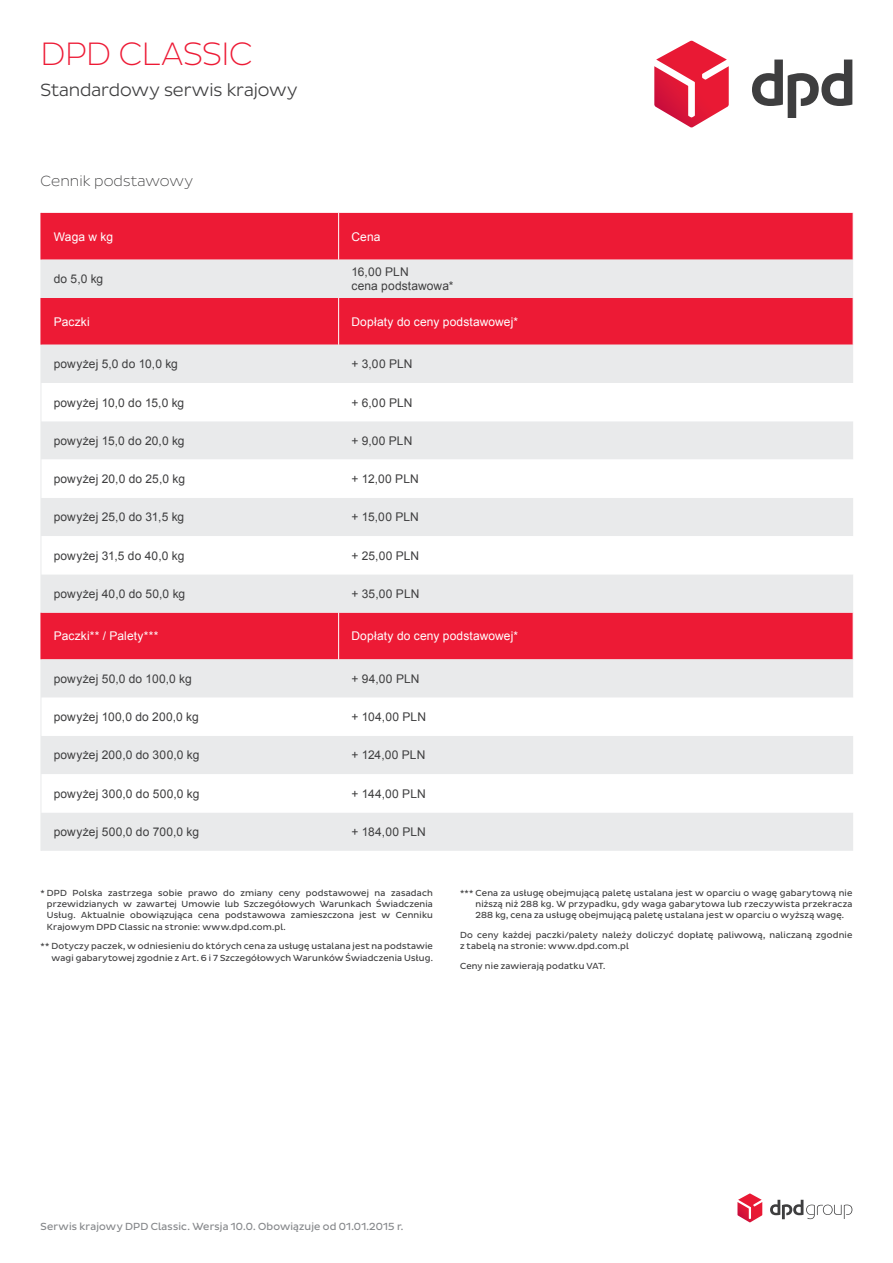
<style>
.page{position:relative;width:893px;height:1263px;background:#fff}
.page>*{position:absolute;margin:0;border:0;box-sizing:border-box;transform-origin:0 0}
.t1{font:300 33px "Pluto Sans DPD Extra";letter-spacing:-.015em;color:#ed1a35}
.Subhed{font:18px "Pluto Sans DPD Light";letter-spacing:-.005em;color:#3e3e3f}
.t2{font:300 15px "Pluto Sans DPD Extra";color:#3e3e3f}
.t3{font:12px "Arial";letter-spacing:.01em;color:#3e3e3f}
.t4{font:12px "Arial";letter-spacing:.01em;color:#fff}
.t5{font:10.5px "Pluto Sans DPD Regular";letter-spacing:.015em;color:#86888b}
.PRZYPISY{font:9px/11.2px "Pluto Sans DPD Regular";letter-spacing:.02em;color:#3e3e3f;text-align:justify}
</style>
<div class="page">
<svg style="left:752px;top:60px;width:100px;height:58px"></svg>
<svg style="left:654px;top:41px;width:75px;height:86px"></svg>
<svg style="left:770px;top:1200px;width:82px;height:19px"></svg>
<svg style="left:737px;top:1193px;width:25px;height:29px"></svg>
<div style="left:42px;top:213px;width:811px;height:47px;background:#ed1a35"></div>
<svg style="left:42px;top:260px;width:811px;height:591px;background:#eaaeb6"></svg>
<svg style="left:42px;top:383px;width:811px;height:429px"></svg>
<hr style="left:338px;top:213px;width:1px;height:47px;background:#fff">
<hr style="left:338px;top:298px;width:1px;height:47px;background:#fff">
<hr style="left:338px;top:613px;width:1px;height:46px;background:#fff">
<hr style="left:41px;top:213px;width:1px;height:47px;background:#ed1a35">
<hr style="left:41px;top:298px;width:1px;height:47px;background:#ed1a35">
<hr style="left:41px;top:613px;width:1px;height:46px;background:#ed1a35">
<hr style="left:41px;top:260px;width:1px;height:38px;background:#e9eaeb">
<hr style="left:41px;top:345px;width:1px;height:38px;background:#e9eaeb">
<hr style="left:41px;top:659px;width:1px;height:39px;background:#e9eaeb">
<hr style="left:41px;top:383px;width:1px;height:38px;background:#e9eaeb">
<hr style="left:41px;top:698px;width:1px;height:38px;background:#e9eaeb">
<hr style="left:41px;top:421px;width:1px;height:38px;background:#e9eaeb">
<hr style="left:41px;top:736px;width:1px;height:38px;background:#e9eaeb">
<hr style="left:41px;top:459px;width:1px;height:39px;background:#e9eaeb">
<hr style="left:41px;top:774px;width:1px;height:38px;background:#e9eaeb">
<hr style="left:41px;top:498px;width:1px;height:38px;background:#e9eaeb">
<hr style="left:41px;top:812px;width:1px;height:39px;background:#e9eaeb">
<hr style="left:41px;top:536px;width:1px;height:38px;background:#e9eaeb">
<hr style="left:41px;top:574px;width:1px;height:39px;background:#e9eaeb">
<h1 class="t1" style="left:41px;top:35px;width:213px">DPD CLASSIC</h1>
<p class="Subhed" style="left:41px;top:79px;width:258px">Standardowy serwis krajowy</p>
<p class="t2" style="left:41px;top:173px;width:154px">Cennik podstawowy</p>
<p class="t4" style="left:54px;top:229px;width:61px">Waga w kg</p>
<p class="t4" style="left:351px;top:229px;width:31px">Cena</p>
<p class="t3" style="left:54px;top:271px;width:51px">do 5,0 kg</p>
<p class="t3" style="left:351px;top:264px;width:59px">16,00 PLN</p>
<p class="t3" style="left:351px;top:278px;width:104px">cena podstawowa*</p>
<p class="t4" style="left:54px;top:314px;width:37px">Paczki</p>
<p class="t4" style="left:351px;top:314px;width:168px">Dopłaty do ceny podstawowej*</p>
<p class="t3" style="left:54px;top:356px;width:126px">powyżej 5,0 do 10,0 kg</p>
<p class="t3" style="left:351px;top:356px;width:63px">+ 3,00 PLN</p>
<p class="t3" style="left:54px;top:394px;width:132px">powyżej 10,0 do 15,0 kg</p>
<p class="t3" style="left:351px;top:394px;width:63px">+ 6,00 PLN</p>
<p class="t3" style="left:54px;top:433px;width:132px">powyżej 15,0 do 20,0 kg</p>
<p class="t3" style="left:351px;top:433px;width:63px">+ 9,00 PLN</p>
<p class="t3" style="left:54px;top:471px;width:133px">powyżej 20,0 do 25,0 kg</p>
<p class="t3" style="left:351px;top:471px;width:69px">+ 12,00 PLN</p>
<p class="t3" style="left:54px;top:509px;width:132px">powyżej 25,0 do 31,5 kg</p>
<p class="t3" style="left:351px;top:509px;width:69px">+ 15,00 PLN</p>
<p class="t3" style="left:54px;top:547px;width:132px">powyżej 31,5 do 40,0 kg</p>
<p class="t3" style="left:351px;top:547px;width:69px">+ 25,00 PLN</p>
<p class="t3" style="left:54px;top:586px;width:133px">powyżej 40,0 do 50,0 kg</p>
<p class="t3" style="left:351px;top:586px;width:70px">+ 35,00 PLN</p>
<p class="t4" style="left:54px;top:628px;width:106px">Paczki** / Palety***</p>
<p class="t4" style="left:351px;top:628px;width:168px">Dopłaty do ceny podstawowej*</p>
<p class="t3" style="left:54px;top:671px;width:140px">powyżej 50,0 do 100,0 kg</p>
<p class="t3" style="left:351px;top:671px;width:70px">+ 94,00 PLN</p>
<p class="t3" style="left:54px;top:709px;width:147px">powyżej 100,0 do 200,0 kg</p>
<p class="t3" style="left:351px;top:709px;width:76px">+ 104,00 PLN</p>
<p class="t3" style="left:54px;top:747px;width:147px">powyżej 200,0 do 300,0 kg</p>
<p class="t3" style="left:351px;top:747px;width:76px">+ 124,00 PLN</p>
<p class="t3" style="left:54px;top:786px;width:147px">powyżej 300,0 do 500,0 kg</p>
<p class="t3" style="left:351px;top:786px;width:76px">+ 144,00 PLN</p>
<p class="t3" style="left:54px;top:824px;width:147px">powyżej 500,0 do 700,0 kg</p>
<p class="t3" style="left:351px;top:824px;width:76px">+ 184,00 PLN</p>
<p class="PRZYPISY" style="left:47px;top:887px;width:387px;text-indent:-6px">* DPD Polska zastrzega sobie prawo do zmiany ceny podstawowej na zasadach przewidzianych w zawartej Umowie lub Szczegółowych Warunkach Świadczenia Usług. Aktualnie obowiązująca cena podstawowa zamieszczona jest w Cenniku Krajowym DPD Classic na stronie: www.dpd.com.pl.</p>
<p class="PRZYPISY" style="left:41px;top:941px;width:394px;text-align:right">** Dotyczy paczek, w odniesieniu do których cena za usługę ustalana jest na podstawie wagi gabarytowej zgodnie z Art. 6 i 7 Szczegółowych Warunków Świadczenia Usług.</p>
<p class="PRZYPISY" style="left:475px;top:887px;width:378px;text-indent:-15px">*** Cena za usługę obejmującą paletę ustalana jest w oparciu o wagę gabarytową nie niższą niż 288 kg. W przypadku, gdy waga gabarytowa lub rzeczywista przekracza 288 kg, cena za usługę obejmującą paletę ustalana jest w oparciu o wyższą wagę.</p>
<p class="PRZYPISY" style="left:460px;top:929px;width:394px">Do ceny każdej paczki/palety należy doliczyć dopłatę paliwową, naliczaną zgodnie z tabelą na stronie: www.dpd.com.pl</p>
<p class="PRZYPISY" style="left:460px;top:960px;width:147px">Ceny nie zawierają podatku VAT.</p>
<p class="t5" style="left:41px;top:1221px;width:364px">Serwis krajowy DPD Classic. Wersja 10.0. Obowiązuje od 01.01.2015 r.</p>
</div>
